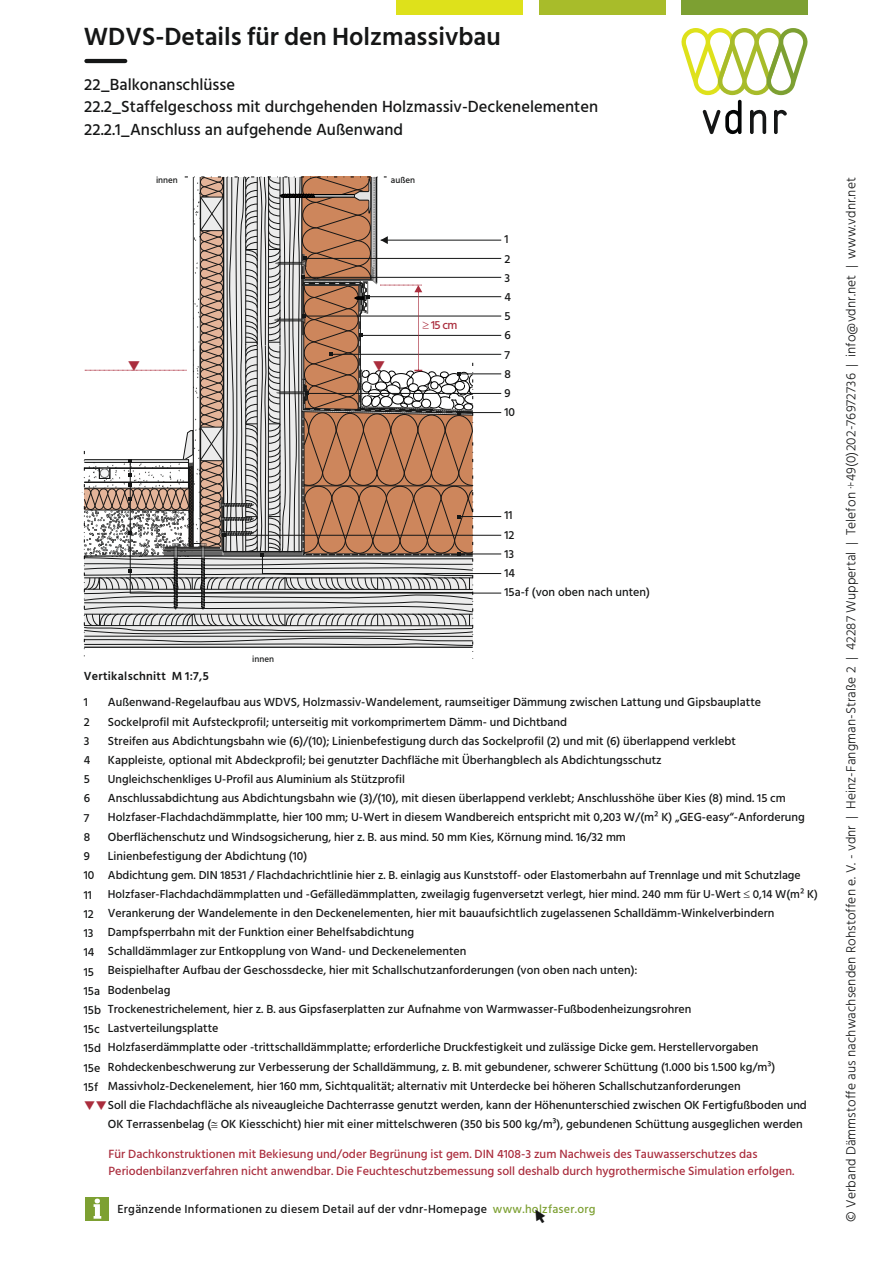
<style>
.page{position:relative;width:893px;height:1263px;background:#fff}
.page>*{position:absolute;margin:0;border:0;box-sizing:border-box;transform-origin:0 0}
.t1{font:600 25.5px "Hind";color:#151616}
.t2{font:500 16.5px/22.5px "Hind";color:#151616}
.t3{font:300 13.5px "Hind";letter-spacing:.005em;color:#151616}
.t4{font:500 12.15px/17px "Hind";color:#aa2d3d}
.t5{font:500 12px/19.2px "Hind";color:#151616}
.t6{font:500 12px "Hind";letter-spacing:.025em;color:#151616}
.t7{font:600 12px "Hind";letter-spacing:.025em;color:#151616}
.t8{font:500 12px "Hind";color:#aa2d3d}
.t9{font:500 11.85px/18.9px "Hind";color:#151616}
.t10{font:500 9px "Hind";color:#151616}
.s1{color:#aa2d3d}
.s2{color:#7da032}
</style>
<div class="page">
<div style="left:397px;top:0;width:126px;height:15px;background:#dee11b"></div>
<div style="left:539px;top:0;width:126px;height:15px;background:#a8bc2a"></div>
<div style="left:681px;top:0;width:126px;height:15px;background:#7da032"></div>
<svg style="left:681px;top:28px;width:127px;height:106px"></svg>
<hr style="left:86px;top:59px;width:39px;height:4px;background:#151616">
<div style="left:85px;top:1196px;width:24px;height:24px;background:#7da032"></div>
<svg style="left:94px;top:1198px;width:7px;height:21px"></svg>
<svg style="left:81px;top:176px;width:421px;height:481px"></svg>
<h1 class="t1" style="left:84px;top:22px;width:418px">WDVS-Details für den Holzmassivbau</h1>
<h2 class="t2" style="left:84px;top:73px;width:515px">22_Balkonanschlüsse<br>22.2_Staffelgeschoss mit durchgehenden Holzmassiv-Deckenelementen<br>22.2.1_Anschluss an aufgehende Außenwand</h2>
<p class="t10" style="left:156px;top:175px;width:23px">innen</p>
<p class="t7" style="left:84px;top:669px;width:127px">Vertikalschnitt M 1:7,5</p>
<p class="t10" style="left:252px;top:653px;width:23px">innen</p>
<p class="t10" style="left:391px;top:175px;width:26px">außen</p>
<p class="t8" style="left:431px;top:318px;width:28px">15 cm</p>
<p class="t5" style="left:504px;top:230px;width:12px">1<br>2<br>3<br>4<br>5<br>6<br>7<br>8<br>9<br>10</p>
<p class="t5" style="left:504px;top:506px;width:147px">11<br>12<br>13<br>14<br>15a-f (von oben nach unten)</p>
<p class="t5" style="left:108px;top:693px;width:655px">Außenwand-Regelaufbau aus WDVS, Holzmassiv-Wandelement, raumseitiger Dämmung zwischen Lattung und Gipsbauplatte Sockelprofil mit Aufsteckprofil; unterseitig mit vorkomprimertem Dämm- und Dichtband<br>Streifen aus Abdichtungsbahn wie (6)/(10); Linienbefestigung durch das Sockelprofil (2) und mit (6) überlappend verklebt Kappleiste, optional mit Abdeckprofil; bei genutzter Dachfläche mit Überhangblech als Abdichtungsschutz</p>
<p class="t9" style="left:108px;top:769px;width:299px">Ungleichschenkliges U-Profil aus Aluminium als Stützprofil</p>
<p class="t5" style="left:108px;top:788px;width:698px">Anschlussabdichtung aus Abdichtungsbahn wie (3)/(10), mit diesen überlappend verklebt; Anschlusshöhe über Kies (8) mind. 15 cm Holzfaser-Flachdachdämmplatte, hier 100 mm; U-Wert in diesem Wandbereich entspricht mit 0,203 W/(m² K) „GEG-easy“-Anforderung Oberflächenschutz und Windsogsicherung, hier z. B. aus mind. 50 mm Kies, Körnung mind. 16/32 mm<br>Linienbefestigung der Abdichtung (10)</p>
<p class="t9" style="left:108px;top:865px;width:711px">Abdichtung gem. DIN 18531 / Flachdachrichtlinie hier z. B. einlagig aus Kunststoff- oder Elastomerbahn auf Trennlage und mit Schutzlage<br>Holzfaser-Flachdachdämmplatten und -Gefälledämmplatten, zweilagig fugenversetzt verlegt, hier mind. 240 mm für U-Wert 0,14 W(m² K)</p>
<p class="t5" style="left:108px;top:903px;width:669px">Verankerung der Wandelemente in den Deckenelementen, hier mit bauaufsichtlich zugelassenen Schalldämm-Winkelverbindern Dampfsperrbahn mit der Funktion einer Behelfsabdichtung<br>Schalldämmlager zur Entkopplung von Wand- und Deckenelementen<br>Beispielhafter Aufbau der Geschossdecke, hier mit Schallschutzanforderungen (von oben nach unten):<br>Bodenbelag<br>Trockenestrichelement, hier z. B. aus Gipsfaserplatten zur Aufnahme von Warmwasser-Fußbodenheizungsrohren Lastverteilungsplatte<br>Holzfaserdämmplatte oder -trittschalldämmplatte; erforderliche Druckfestigkeit und zulässige Dicke gem. Herstellervorgaben Rohdeckenbeschwerung zur Verbesserung der Schalldämmung, z. B. mit gebundener, schwerer Schüttung (1.000 bis 1.500 kg/m³)<br>Massivholz-Deckenelement, hier 160 mm, Sichtqualität; alternativ mit Unterdecke bei höheren Schallschutzanforderungen</p>
<p class="t5" style="left:108px;top:1114px;width:696px">OK Terrassenbelag ( OK Kiesschicht) hier mit einer mittelschweren (350 bis 500 kg/m³), gebundenen Schüttung ausgeglichen werden</p>
<p class="t5" style="left:84px;top:692px;width:19px">1<br>2<br>3<br>4<br>5<br>6<br>7<br>8<br>9<br>10<br>11<br>12<br>13<br>14<br>15<br>15a<br>15b<br>15c<br>15d<br>15e<br>15f</p>
<p class="t5" style="left:84px;top:1095px;width:724px"><span class="s1">❑❑</span>Soll die Flachdachfläche als niveaugleiche Dachterrasse genutzt werden, kann der Höhenunterschied zwischen OK Fertigfußboden und</p>
<p class="t4" style="left:109px;top:1145px;width:687px">Für Dachkonstruktionen mit Bekiesung und/oder Begrünung ist gem. DIN 4108-3 zum Nachweis des Tauwasserschutzes das<br>Periodenbilanzverfahren nicht anwendbar. Die Feuchteschutzbemessung soll deshalb durch hygrothermische Simulation erfolgen.</p>
<p class="t6" style="left:117px;top:1201px;width:480px">Ergänzende Informationen zu diesem Detail auf der vdnr-Homepage <span class="s2">www.holzfaser.org</span></p>
<p class="t3" style="left:843px;top:1222px;width:1046px;rotate:-90deg">© Verband Dämmstoffe aus nachwachsenden Rohstoffen e. V. - vdnr | Heinz-Fangman-Straße 2 | 42287 Wuppertal | Telefon +49(0)202-76972736 | info@vdnr.net | www.vdnr.net</p>
</div>
